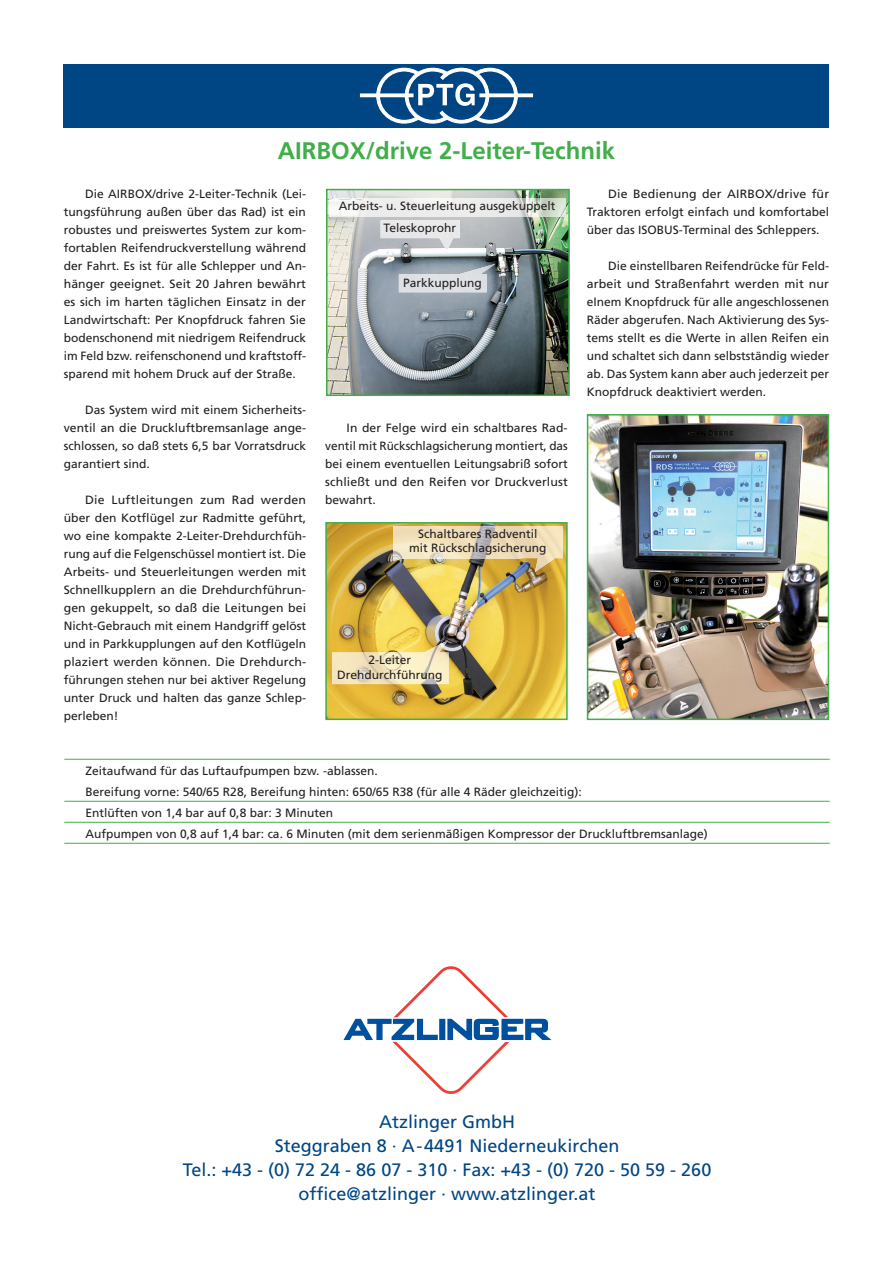
<style>
.page{position:relative;width:893px;height:1263px;background:#fff}
.page>*{position:absolute;margin:0;border:0;box-sizing:border-box;transform-origin:0 0}
.t1{font:700 24px "Frutiger";color:#40ae49}
.t2{font:18px/24px "Frutiger";color:#004684;text-align:center}
.t3{font:12px/18px "Frutiger";color:#231f20;text-align:justify}
</style>
<div class="page">
<div style="left:64px;top:64px;width:765px;height:64px;background:#004684"></div>
<div style="left:360px;top:93px;width:54px;height:4px;border:1px solid #fff"></div>
<div style="left:479px;top:93px;width:54px;height:4px;border:1px solid #fff"></div>
<svg style="left:376px;top:67px;width:142px;height:57px"></svg>
<img style="left:328px;top:525px;width:237px;height:192px">
<div style="left:325px;top:522px;width:243px;height:198px;border:2px solid #40ae49"></div>
<img style="left:590px;top:417px;width:236px;height:300px">
<div style="left:587px;top:414px;width:242px;height:306px;border:2px solid #40ae49"></div>
<hr style="left:64px;top:759px;width:766px;height:1px;background:#40ae49">
<hr style="left:64px;top:801px;width:766px;height:1px;background:#40ae49">
<hr style="left:64px;top:822px;width:766px;height:1px;background:#40ae49">
<hr style="left:64px;top:843px;width:766px;height:1px;background:#40ae49">
<img style="left:332px;top:640px;width:117px;height:44px">
<img style="left:393px;top:526px;width:127px;height:32px">
<img style="left:520px;top:526px;width:43px;height:46px">
<img style="left:329px;top:192px;width:238px;height:201px">
<div style="left:326px;top:189px;width:244px;height:207px;border:2px solid #40ae49"></div>
<img style="left:329px;top:198px;width:236px;height:18px">
<img style="left:381px;top:220px;width:79px;height:31px">
<img style="left:399px;top:264px;width:97px;height:28px">
<svg style="left:343px;top:966px;width:209px;height:128px"></svg>
<h1 class="t1" style="left:278px;top:137px;width:339px">AIRBOX/drive 2-Leiter-Technik</h1>
<p class="t3" style="left:64px;top:185px;width:244px;text-indent:21px">Die AIRBOX/drive 2-Leiter-Technik (Lei&shy;tungsführung außen über das Rad) ist ein robustes und preiswertes System zur kom&shy;fortablen Reifendruckverstellung während der Fahrt. Es ist für alle Schlepper und An&shy;hänger geeignet. Seit 20 Jahren bewährt es sich im harten täglichen Einsatz in der Landwirtschaft: Per Knopfdruck fahren Sie bodenschonend mit niedrigem Reifendruck im Feld bzw. reifenschonend und kraftstoff&shy;sparend mit hohem Druck auf der Straße.</p>
<p class="t3" style="left:64px;top:401px;width:244px;text-indent:21px">Das System wird mit einem Sicherheits&shy;ventil an die Druckluftbremsanlage ange&shy;schlossen, so daß stets 6,5 bar Vorratsdruck garantiert sind.</p>
<p class="t3" style="left:64px;top:491px;width:244px;text-indent:21px">Die Luftleitungen zum Rad werden über den Kotflügel zur Radmitte geführt, wo eine kompakte 2-Leiter-Drehdurchfüh&shy;rung auf die Felgenschüssel montiert ist. Die Arbeits- und Steuerleitungen werden mit Schnellkupplern an die Drehdurchführun&shy;gen gekuppelt, so daß die Leitungen bei Nicht-Gebrauch mit einem Handgriff gelöst und in Parkkupplungen auf den Kotflügeln plaziert werden können. Die Drehdurch&shy;führungen stehen nur bei aktiver Regelung unter Druck und halten das ganze Schlep&shy;perleben!</p>
<p class="t3" style="left:587px;top:185px;width:244px;text-indent:21px">Die Bedienung der AIRBOX/drive für Traktoren erfolgt einfach und komfortabel über das ISOBUS-Terminal des Schleppers.</p>
<p class="t3" style="left:587px;top:257px;width:244px;text-indent:21px">Die einstellbaren Reifendrücke für Feld&shy;arbeit und Straßenfahrt werden mit nur eInem Knopfdruck für alle angeschlossenen Räder abgerufen. Nach Aktivierung des Sys&shy;tems stellt es die Werte in allen Reifen ein und schaltet sich dann selbstständig wieder ab. Das System kann aber auch jederzeit per Knopfdruck deaktiviert werden.</p>
<p class="t3" style="left:384px;top:195px;width:173px;line-height:21.9px;text-indent:-45px">Arbeits- u. Steuerleitung ausgekuppelt<br>Teleskoprohr</p>
<p class="t3" style="left:403px;top:274px;width:80px">Parkkupplung</p>
<p class="t3" style="left:325px;top:419px;width:244px;text-indent:21px">In der Felge wird ein schaltbares Rad&shy;ventil mit Rückschlagsicherung montiert, das bei einem eventuellen Leitungsabriß sofort schließt und den Reifen vor Druckverlust bewahrt.</p>
<p class="t3" style="left:409px;top:526px;width:139px;line-height:14.4px;text-align:center">Schaltbares Radventil mit Rückschlagsicherung</p>
<p class="t3" style="left:337px;top:653px;width:107px;line-height:14.4px;text-align:center">2-Leiter<br>Drehdurchführung</p>
<p class="t3" style="left:86px;top:760px;width:624px;line-height:21px;text-align:left">Zeitaufwand für das Luftaufpumpen bzw. -ablassen.<br>Bereifung vorne: 540/65 R28, Bereifung hinten: 650/65 R38 (für alle 4 Räder gleichzeitig):<br>Entlüften von 1,4 bar auf 0,8 bar: 3 Minuten<br>Aufpumpen von 0,8 auf 1,4 bar: ca. 6 Minuten (mit dem serienmäßigen Kompressor der Druckluftbremsanlage)</p>
<h2 class="t2" style="left:183px;top:1110px;width:530px">Atzlinger GmbH<br>Steggraben 8 · A-4491 Niederneukirchen<br>Tel.: +43 - (0) 72 24 - 86 07 - 310 · Fax: +43 - (0) 720 - 50 59 - 260 office@atzlinger · www.atzlinger.at</h2>
</div>
